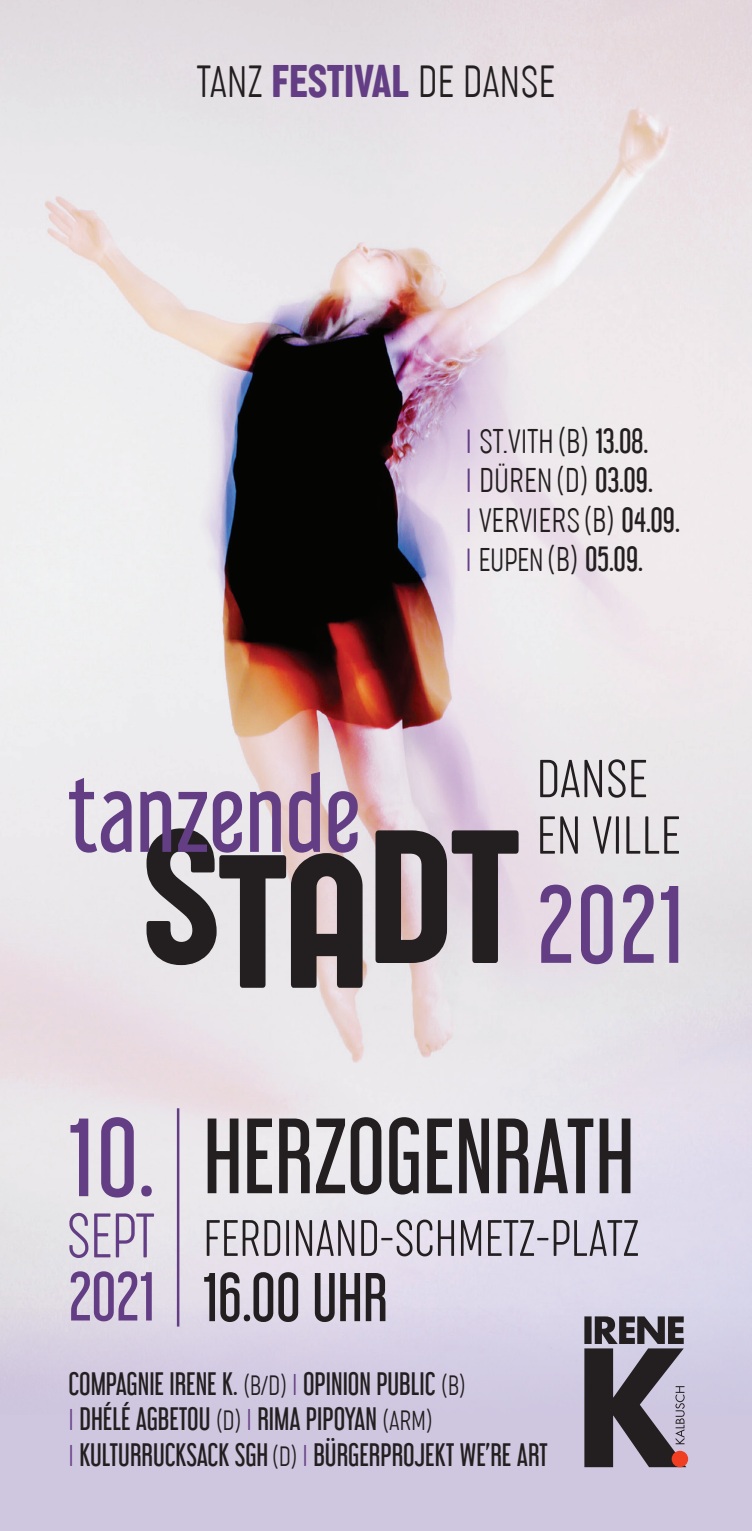
<style>
.page{position:relative;width:752px;height:1531px;background:#fff}
.page>*{position:absolute;margin:0;border:0;box-sizing:border-box;transform-origin:0 0}
.t1{font:99px "Libel Suit Rg";color:#643e85}
.t2{font:95.25px "Libel Suit Rg";color:#231f20}
.t3{font:200 65px "Sugo Pro Classic Trial";color:#643e85;scale:.94 1}
.t4{font:61.75px "Libel Suit Rg";color:#643e85}
.t5{font:61.5px "Libel Suit Rg";color:#231f20}
.t6{font:200 55.25px/56.5px "Sugo Pro Classic Trial";color:#231f20}
.t7{font:200 53px "Sugo Pro Classic Trial";color:#231f20;scale:.96 1}
.t8{font:200 46px "Sugo Pro Classic Trial";color:#231f20}
.t9{font:200 35px/39px "Sugo Pro Classic Trial";color:#231f20}
.t10{font:30.75px "Libel Suit Rg";color:#231f20}
.t11{font:28.5px/35px "Libel Suit Rg";color:#231f20}
.s1{font-weight:400;font-size:47.75px;color:#643e85}
.s2{color:#643e85}
.s3{font-family:"Libel Suit Rg";font-weight:400;font-size:30.75px}
.s4{font-family:"Sugo Pro Classic Trial";font-weight:200;font-size:33.5px;color:#643e85}
.s5{font-family:"Sugo Pro Classic Trial";font-weight:200;font-size:33.5px}
.s6{font-family:"Sugo Pro Classic Trial";font-weight:200;font-size:35px}
.s7{font-family:"Sugo Pro Classic Trial";font-weight:200}
.s8{font-family:"Sugo Pro Classic Trial";font-weight:200;font-size:31.25px;color:#643e85}
</style>
<div class="page">
<div style="left:0;top:0;width:751px;height:1531px;background:#cfc6e0"></div>
<img style="left:0;top:0;width:751px;height:1354px">
<hr style="left:177px;top:1108px;width:2px;height:218px;background:#643e85">
<svg style="left:584px;top:1316px;width:102px;height:151px"></svg>
<div style="left:671px;top:1450px;width:16px;height:17px;background:#ef3e22;border-radius:50%"></div>
<svg style="left:375px;top:830px;width:143px;height:133px;background:#6d6569"></svg>
<svg style="left:540px;top:884px;width:30px;height:79px;background:#aa92b8"></svg>
<svg style="left:580px;top:884px;width:32px;height:80px;background:#9b82ae"></svg>
<svg style="left:622px;top:884px;width:31px;height:79px;background:#aa98b9"></svg>
<svg style="left:660px;top:886px;width:18px;height:77px"></svg>
<svg style="left:69px;top:778px;width:62px;height:75px;background:#b5a5c2"></svg>
<svg style="left:140px;top:772px;width:222px;height:216px;background:#8f8590"></svg>
<h3 class="t8" style="left:197px;top:54px;width:360px">TANZ <span class="s1">FESTIVAL</span> DE DANSE</h3>
<p class="t9" style="left:465px;top:422px;width:216px"><span class="s2">I</span> ST.VITH (B) <span class="s3">13.08.<br></span><span class="s2">I</span> DÜREN (D) <span class="s3">03.09.<br></span><span class="s2">I</span> VERVIERS (B) <span class="s3">04.09.</span></p>
<p class="t10" style="left:465px;top:544px;width:179px"><span class="s4">I</span> <span class="s5">EUPEN</span> <span class="s6">(B)</span> 05.09.</p>
<h3 class="t6" style="left:536px;top:750px;width:146px">DANSE<br>EN VILLE</h3>
<h1 class="t1" style="left:69px;top:1110px;width:87px">10.</h1>
<h3 class="t3" style="left:66px;top:1197px;width:95px">SEPT</h3>
<h3 class="t4" style="left:69px;top:1267px;width:87px">2021</h3>
<h2 class="t2" style="left:203px;top:1110px;width:433px">HERZOGENRATH</h2>
<h3 class="t7" style="left:203px;top:1208px;width:455px">FERDINAND-SCHMETZ-PLATZ</h3>
<h3 class="t5" style="left:203px;top:1267px;width:186px">16.OO UHR</h3>
<p class="t11" style="left:69px;top:1367px;width:480px">COMPAGNIE IRENE K. <span class="s7">(B/D)</span> <span class="s8">I</span> OPINION PUBLIC <span class="s7">(B)<br></span><span class="s8">I</span> DHÉLÉ AGBETOU <span class="s7">(D)</span> <span class="s8">I</span> RIMA PIPOYAN <span class="s7">(ARM)<br></span><span class="s8">I</span> KULTURRUCKSACK SGH <span class="s7">(D)</span> <span class="s8">I</span> BÜRGERPROJEKT WE’RE ART</p>
</div>
